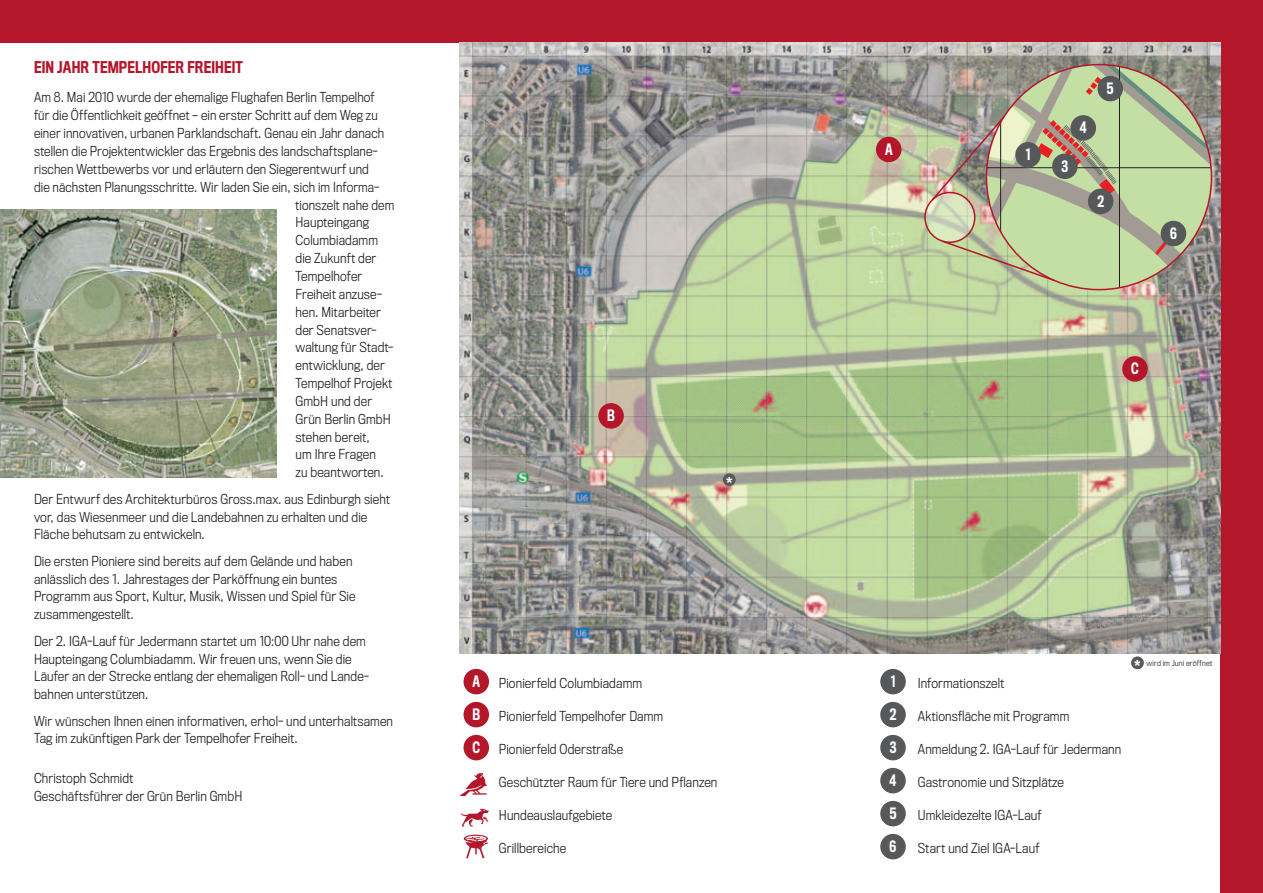
<style>
.page{position:relative;width:1263px;height:893px;background:#fff}
.page>*{position:absolute;margin:0;border:0;box-sizing:border-box;transform-origin:0 0}
.t1{font:500 15px "Titling Gothic FB Cond";letter-spacing:.01em;color:#b4162a}
.t2{font:500 15px "Titling Gothic FB Cond";color:#fff}
.t3{font:500 14.55px "Titling Gothic FB Cond";color:#fff;scale:.88 1}
.t4{font:300 12.75px/17.9px "Titling Gothic FB Narrow";letter-spacing:.01em;color:#231f20}
.t5{font:300 7.5px "Titling Gothic FB Narrow";letter-spacing:.02em;color:#231f20}
</style>
<div class="page">
<div style="left:1220px;top:43px;width:43px;height:850px;background:#b4162a"></div>
<div style="left:0;top:0;width:1263px;height:43px;background:#b4162a"></div>
<img style="left:459px;top:43px;width:761px;height:610px">
<img style="left:0;top:209px;width:276px;height:268px">
<svg style="left:925px;top:193px;width:50px;height:49px"></svg>
<div style="left:598px;top:403px;width:26px;height:26px;background:#b4162a;border-radius:50%"></div>
<div style="left:876px;top:137px;width:25px;height:25px;background:#b4162a;border-radius:50%"></div>
<div style="left:1122px;top:356px;width:26px;height:26px;background:#b4162a;border-radius:50%"></div>
<svg style="left:930px;top:65px;width:281px;height:225px"></svg>
<div style="left:1015px;top:142px;width:26px;height:26px;background:#57585a;border-radius:50%"></div>
<div style="left:1088px;top:189px;width:25px;height:25px;background:#57585a;border-radius:50%"></div>
<div style="left:1161px;top:221px;width:25px;height:25px;background:#57585a;border-radius:50%"></div>
<div style="left:1070px;top:115px;width:26px;height:26px;background:#57585a;border-radius:50%"></div>
<div style="left:1097px;top:76px;width:26px;height:25px;background:#57585a;border-radius:50%"></div>
<div style="left:1052px;top:153px;width:26px;height:26px;background:#57585a;border-radius:50%"></div>
<div style="left:463px;top:669px;width:26px;height:25px;background:#b4162a;border-radius:50%"></div>
<div style="left:463px;top:702px;width:26px;height:25px;background:#b4162a;border-radius:50%"></div>
<div style="left:463px;top:735px;width:26px;height:25px;background:#b4162a;border-radius:50%"></div>
<div style="left:880px;top:669px;width:26px;height:25px;background:#57585a;border-radius:50%"></div>
<div style="left:880px;top:702px;width:26px;height:25px;background:#57585a;border-radius:50%"></div>
<div style="left:880px;top:735px;width:26px;height:25px;background:#57585a;border-radius:50%"></div>
<div style="left:880px;top:768px;width:26px;height:25px;background:#57585a;border-radius:50%"></div>
<div style="left:880px;top:801px;width:26px;height:25px;background:#57585a;border-radius:50%"></div>
<div style="left:880px;top:834px;width:26px;height:25px;background:#57585a;border-radius:50%"></div>
<svg style="left:459px;top:773px;width:28px;height:23px"></svg>
<svg style="left:461px;top:809px;width:28px;height:17px"></svg>
<svg style="left:464px;top:835px;width:24px;height:23px"></svg>
<div style="left:723px;top:473px;width:13px;height:13px;background:#57585a;border-radius:50%"></div>
<div style="left:1131px;top:656px;width:13px;height:13px;background:#57585a;border-radius:50%"></div>
<p class="t1" style="left:34px;top:58px;width:208px">EIN JAHR TEMPELHOFER FREIHEIT</p>
<p class="t4" style="left:34px;top:89px;width:342px">Am 8. Mai 2010 wurde der ehemalige Flughafen Berlin Tempelhof</p>
<p class="t4" style="left:34px;top:107px;width:345px">für die Öffentlichkeit geöffnet – ein erster Schritt auf dem Weg zu</p>
<p class="t4" style="left:34px;top:124px;width:352px">einer innovativen, urbanen Parklandschaft. Genau ein Jahr danach</p>
<p class="t4" style="left:34px;top:142px;width:345px">stellen die Projektentwickler das Ergebnis des landschaftsplane-</p>
<p class="t4" style="left:34px;top:160px;width:336px">rischen Wettbewerbs vor und erläutern den Siegerentwurf und</p>
<p class="t4" style="left:34px;top:178px;width:347px">die nächsten Planungsschritte. Wir laden Sie ein, sich im Informa-</p>
<p class="t4" style="left:296px;top:196px;width:100px">tionszelt nahe dem</p>
<p class="t4" style="left:296px;top:214px;width:75px">Haupteingang</p>
<p class="t4" style="left:296px;top:231px;width:84px">Columbiadamm</p>
<p class="t4" style="left:296px;top:249px;width:82px">die Zukunft der</p>
<p class="t4" style="left:296px;top:267px;width:68px">Tempelhofer</p>
<p class="t4" style="left:296px;top:285px;width:88px">Freiheit anzuse-</p>
<p class="t4" style="left:296px;top:303px;width:87px">hen. Mitarbeiter</p>
<p class="t4" style="left:296px;top:321px;width:82px">der Senatsver-</p>
<p class="t4" style="left:296px;top:339px;width:99px">waltung für Stadt-</p>
<p class="t4" style="left:296px;top:356px;width:91px">entwicklung, der</p>
<p class="t4" style="left:296px;top:374px;width:98px">Tempelhof Projekt</p>
<p class="t4" style="left:296px;top:392px;width:78px">GmbH und der</p>
<p class="t4" style="left:296px;top:410px;width:97px">Grün Berlin GmbH</p>
<p class="t4" style="left:296px;top:428px;width:76px">stehen bereit,</p>
<p class="t4" style="left:296px;top:446px;width:82px">um Ihre Fragen</p>
<p class="t4" style="left:296px;top:464px;width:90px">zu beantworten.</p>
<p class="t4" style="left:34px;top:490px;width:357px">Der Entwurf des Architekturbüros Gross.max. aus Edinburgh sieht vor, das Wiesenmeer und die Landebahnen zu erhalten und die<br>Fläche behutsam zu entwickeln.</p>
<p class="t4" style="left:34px;top:552px;width:323px">Die ersten Pioniere sind bereits auf dem Gelände und haben anlässlich des 1. Jahrestages der Parköffnung ein buntes Programm aus Sport, Kultur, Musik, Wissen und Spiel für Sie zusammengestellt.</p>
<p class="t4" style="left:34px;top:632px;width:336px">Der 2. IGA-Lauf für Jedermann startet um 10:00 Uhr nahe dem Haupteingang Columbiadamm. Wir freuen uns, wenn Sie die Läufer an der Strecke entlang der ehemaligen Roll- und Lande&shy;bahnen unterstützen.</p>
<p class="t4" style="left:34px;top:712px;width:361px">Wir wünschen Ihnen einen informativen, erhol- und unterhaltsamen<br>Tag im zukünftigen Park der Tempelhofer Freiheit.</p>
<p class="t4" style="left:34px;top:770px;width:210px">Christoph Schmidt<br>Geschäftsführer der Grün Berlin GmbH</p>
<p class="t3" style="left:607px;top:407px;width:10px">B</p>
<p class="t2" style="left:726px;top:474px;width:9px">*</p>
<p class="t3" style="left:472px;top:672px;width:10px">A</p>
<p class="t3" style="left:472px;top:705px;width:10px">B</p>
<p class="t3" style="left:472px;top:738px;width:10px">C</p>
<p class="t4" style="left:499px;top:674px;width:145px">Pionierfeld Columbiadamm</p>
<p class="t4" style="left:499px;top:707px;width:166px">Pionierfeld Tempelhofer Damm</p>
<p class="t4" style="left:499px;top:740px;width:126px">Pionierfeld Oderstraße</p>
<p class="t4" style="left:499px;top:773px;width:220px">Geschützter Raum für Tiere und Pflanzen</p>
<p class="t4" style="left:499px;top:806px;width:115px">Hundeauslaufgebiete</p>
<p class="t4" style="left:499px;top:839px;width:69px">Grillbereiche</p>
<p class="t3" style="left:885px;top:140px;width:10px">A</p>
<p class="t3" style="left:1026px;top:146px;width:7px">1</p>
<p class="t3" style="left:1061px;top:157px;width:9px">3</p>
<p class="t3" style="left:1080px;top:119px;width:9px">4</p>
<p class="t3" style="left:1107px;top:79px;width:9px">5</p>
<p class="t3" style="left:1097px;top:192px;width:9px">2</p>
<p class="t3" style="left:1170px;top:224px;width:9px">6</p>
<p class="t3" style="left:1131px;top:360px;width:10px">C</p>
<p class="t3" style="left:891px;top:672px;width:7px">1</p>
<p class="t3" style="left:890px;top:705px;width:9px">2</p>
<p class="t3" style="left:890px;top:738px;width:9px">3</p>
<p class="t3" style="left:890px;top:771px;width:9px">4</p>
<p class="t3" style="left:890px;top:804px;width:9px">5</p>
<p class="t3" style="left:890px;top:837px;width:9px">6</p>
<p class="t4" style="left:918px;top:674px;width:88px">Informationszelt</p>
<p class="t4" style="left:918px;top:707px;width:153px">Aktionsfläche mit Programm</p>
<p class="t4" style="left:918px;top:740px;width:205px">Anmeldung 2. IGA-Lauf für Jedermann</p>
<p class="t4" style="left:918px;top:773px;width:148px">Gastronomie und Sitzplätze</p>
<p class="t4" style="left:918px;top:806px;width:125px">Umkleidezelte IGA-Lauf</p>
<p class="t4" style="left:918px;top:839px;width:123px">Start und Ziel IGA-Lauf</p>
<p class="t5" style="left:1146px;top:658px;width:67px">wird im Juni eröffnet</p>
<p class="t2" style="left:1134px;top:657px;width:9px">*</p>
</div>
